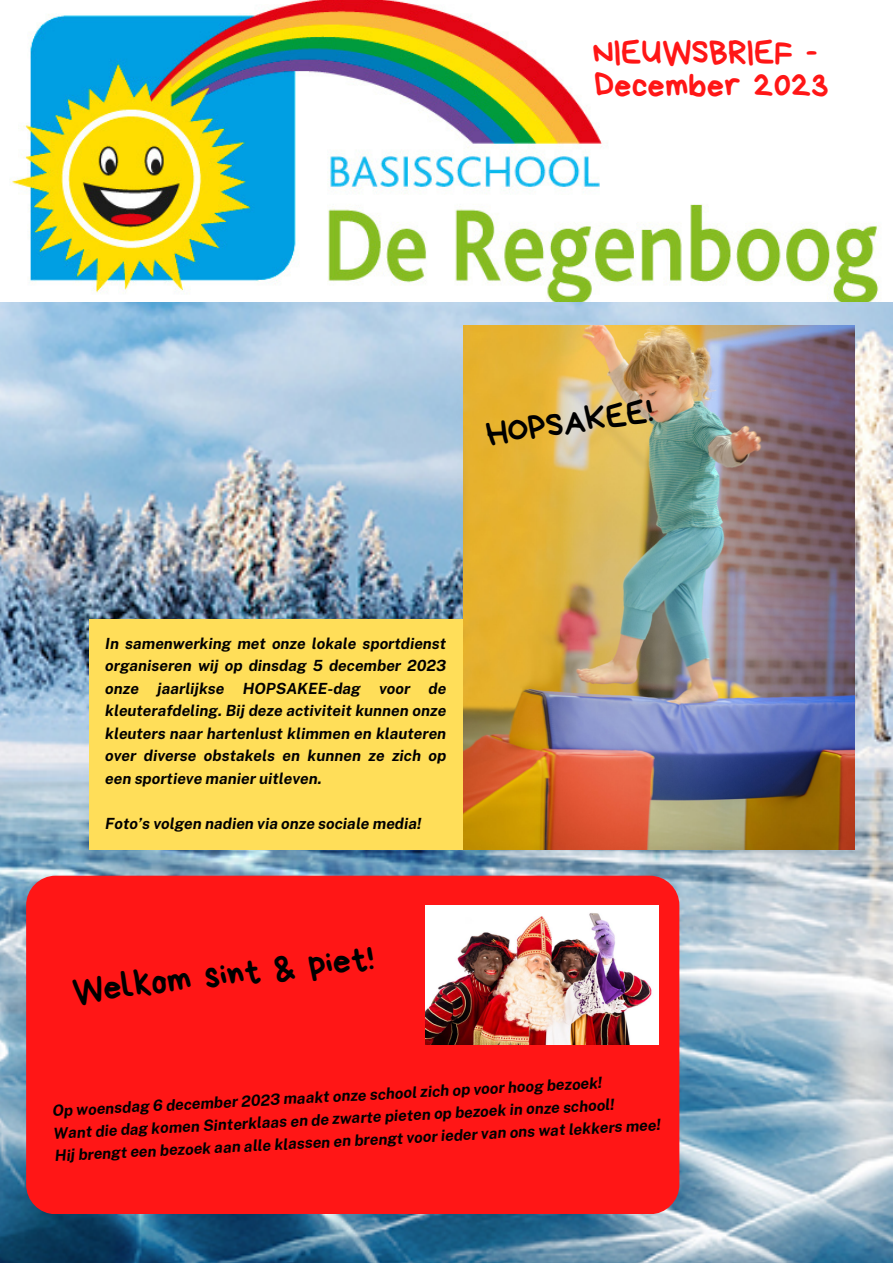
<style>
.page{position:relative;width:893px;height:1264px;background:#fff}
.page>*{position:absolute;margin:0;border:0;box-sizing:border-box;transform-origin:0 0}
.t1{font:36px "Bryndan Write";color:#000}
.t2{font:34.5px "Bryndan Write";color:#ff1616}
.t3{font:34.5px "Bryndan Write";color:#000}
.t4{font:italic 700 15.45px/22.5px "Public Sans";color:#000;text-align:justify}
</style>
<div class="page">
<img style="left:0;top:301px;width:892px;height:961px">
<img style="left:10px;top:0;width:869px;height:301px">
<div style="left:26px;top:875px;width:653px;height:339px;background:#ff1616;border-radius:30px"></div>
<img style="left:425px;top:905px;width:233px;height:139px">
<img style="left:463px;top:325px;width:391px;height:524px">
<div style="left:89px;top:619px;width:374px;height:230px;background:#ffde59"></div>
<p class="t2" style="left:592px;top:35px;width:226px">NIEUWSBRIEF -</p>
<p class="t2" style="left:594px;top:68px;width:236px">December 2023</p>
<p class="t3" style="left:484px;top:418px;width:170px;rotate:-9deg">HOPSAKEE!</p>
<p class="t4" style="left:105px;top:632px;width:342px">In samenwerking met onze lokale sportdienst organiseren wij op dinsdag 5 december 2023 onze jaarlijkse HOPSAKEE-dag voor de kleuterafdeling. Bij deze activiteit kunnen onze kleuters naar hartenlust klimmen en klauteren over diverse obstakels en kunnen ze zich op een sportieve manier uitleven.</p>
<p class="t4" style="left:105px;top:812px;width:317px">Foto’s volgen nadien via onze sociale media!</p>
<p class="t1" style="left:71px;top:972px;width:305px;rotate:-6deg">Welkom sint &amp; piet!</p>
<p class="t4" style="left:52px;top:1099px;width:552px;rotate:-3deg">Op woensdag 6 december 2023 maakt onze school zich op voor hoog bezoek!</p>
<p class="t4" style="left:53px;top:1122px;width:563px;rotate:-3deg">Want die dag komen Sinterklaas en de zwarte pieten op bezoek in onze school!</p>
<p class="t4" style="left:54px;top:1144px;width:608px;rotate:-3deg">Hij brengt een bezoek aan alle klassen en brengt voor ieder van ons wat lekkers mee!</p>
</div>
